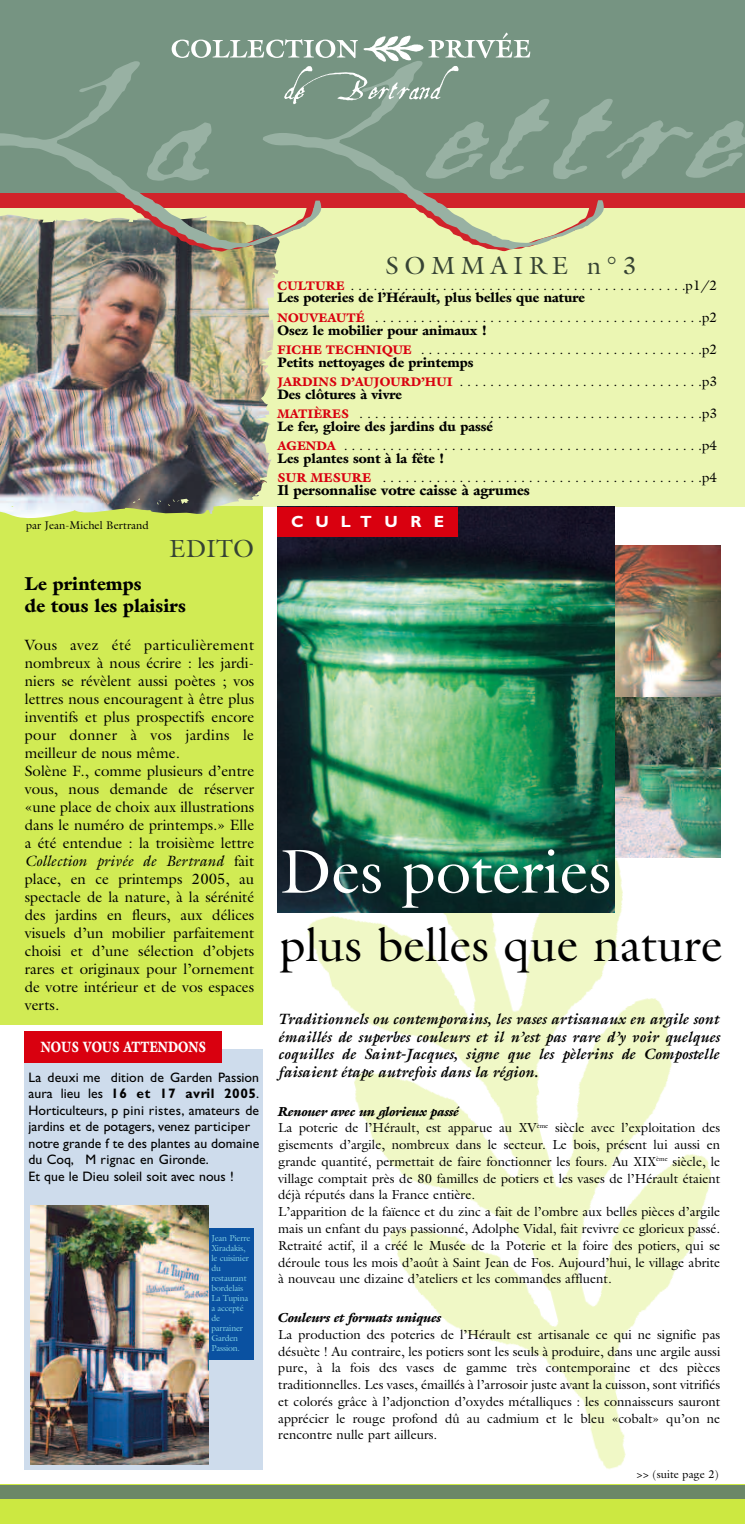
<style>
.page{position:relative;width:745px;height:1524px;background:#fff}
.page>*{position:absolute;margin:0;border:0;box-sizing:border-box;transform-origin:0 0}
.t1{font:62.5px "Galliard";color:#fff}
.t2{font:47.5px "Galliard";color:#000}
.t3{font:25px "Galliard";letter-spacing:.225em;color:#364334}
.t4{font:900 18.75px/22.6px "Galliard";color:#000}
.t5{font:700 16.25px "Gill Sans";letter-spacing:.75em;color:#fff}
.t6{font:15px/18px "Galliard";color:#000}
.t7{font:italic 700 15px/17.5px "Galliard";color:#000;text-align:justify}
.t8{font:900 15px "Galliard";color:#fff;scale:.8 1}
.t9{font:900 14.5px "Galliard";color:#000}
.t10{font:13.75px/12.5px "Galliard";color:#000}
.t11{font:13.75px/16.5px "Gill Sans";color:#000}
.t12{font:13.12px/16.8px "Galliard";color:#000}
.t13{font:italic 900 13.12px "Galliard";color:#000}
.t14{font:11.25px "Galliard";color:#000}
.t15{font:8.75px/10px "Galliard";letter-spacing:-.025em;color:#81cfe2}
.s1{font-style:italic}
.s2{font-weight:700}
.s3{font-weight:900;font-size:12.5px;color:#d9000f}
.s4{font-weight:900}
.s5{font-weight:900;font-size:12.88px;color:#d9000f}
.s6{font-weight:900;font-style:italic}
</style>
<div class="page">
<img style="left:614px;top:545px;width:105px;height:124px">
<div style="left:0;top:14px;width:744px;height:493px;background:#ebf6b3"></div>
<img style="left:253px;top:669px;width:468px;height:801px">
<div style="left:25px;top:1049px;width:238px;height:420px;background:#cedcec"></div>
<div style="left:0;top:507px;width:263px;height:518px;background:#d1eb54"></div>
<div style="left:0;top:1484px;width:744px;height:40px;background:#cce841"></div>
<div style="left:0;top:1484px;width:744px;height:14px;background:#6b8767"></div>
<img style="left:277px;top:507px;width:337px;height:406px">
<img style="left:7px;top:251px;width:272px;height:264px">
<div style="left:25px;top:1031px;width:197px;height:32px;background:#d9000f"></div>
<div style="left:0;top:179px;width:744px;height:29px;background:#d1232a"></div>
<div style="left:0;top:0;width:744px;height:193px;background:#769482"></div>
<svg style="left:0;top:61px;width:278px;height:189px"></svg>
<svg style="left:262px;top:181px;width:341px;height:68px"></svg>
<svg style="left:146px;top:32px;width:598px;height:149px"></svg>
<div style="left:208px;top:1228px;width:46px;height:131px;background:#0a51a1"></div>
<img style="left:30px;top:1205px;width:178px;height:259px">
<div style="left:277px;top:507px;width:180px;height:30px;background:#d9000f"></div>
<p class="t14" style="left:26px;top:518px;width:124px">par Jean-Michel Bertrand</p>
<h3 class="t3" style="left:169px;top:534px;width:86px">EDITO</h3>
<h3 class="t4" style="left:25px;top:574px;width:162px">Le printemps<br>de tous les plaisirs</h3>
<p class="t6" style="left:25px;top:636px;width:231px">Vous avez été particulièrement nombreux à nous écrire : les jardi&shy;niers se révèlent aussi poètes ; vos lettres nous encouragent à être plus inventifs et plus prospectifs encore pour donner à vos jardins le meilleur de nous même.<br>Solène F., comme plusieurs d’entre vous, nous demande de réserver «une place de choix aux illustrations dans le numéro de printemps.» Elle a été entendue : la troisième lettre<br><span class="s1">Collection privée de Bertrand</span> fait place, en ce printemps 2005, au spectacle de la nature, à la sérénité des jardins en fleurs, aux délices visuels d’un mobilier parfaitement choisi et d’une sélection d’objets rares et originaux pour l’ornement de votre intérieur et de vos espaces verts.</p>
<p class="t8" style="left:41px;top:1041px;width:208px">NOUS VOUS ATTENDONS</p>
<p class="t11" style="left:29px;top:1070px;width:232px">La deuxi me dition de Garden Passion aura lieu les <span class="s2">16 et 17 avril 2005</span>.<br>Horticulteurs, p pini ristes, amateurs de jardins et de potagers, venez participer notre grande f te des plantes au domaine du Coq, M rignac en Gironde.<br>Et que le Dieu soleil soit avec nous !</p>
<p class="t15" style="left:211px;top:1233px;width:41px">Jean Pierre<br>Xiradakis, le cuisinier du restaurant bordelais<br>La Tupina a accepté de parrainer<br>Garden<br>Passion.</p>
<h3 class="t3" style="left:385px;top:251px;width:252px">SOMMAIRE n°3</h3>
<p class="t10" style="left:277px;top:279px;width:441px"><span class="s3">CULTURE</span> ............................................p1/2<br><span class="s4">Les poteries de l’Hérault, plus belles que nature</span></p>
<p class="t10" style="left:277px;top:311px;width:441px"><span class="s3">NOUVEAUTÉ</span> ...........................................p2<br><span class="s4">Osez le mobilier pour animaux !</span></p>
<p class="t10" style="left:277px;top:343px;width:441px"><span class="s3">FICHE TECHNIQUE</span> .....................................p2<br><span class="s4">Petits nettoyages de printemps</span></p>
<p class="t10" style="left:277px;top:375px;width:441px"><span class="s3">JARDINS D’AUJOURD’HUI</span> ................................p3<br><span class="s4">Des clôtures à vivre</span></p>
<p class="t10" style="left:277px;top:407px;width:441px"><span class="s3">MATIÈRES</span> .............................................p3<br><span class="s4">Le fer, gloire des jardins du passé</span></p>
<p class="t10" style="left:277px;top:439px;width:441px"><span class="s3">AGENDA</span> ...............................................p4<br><span class="s4">Les plantes sont à la fête !</span></p>
<p class="t10" style="left:277px;top:471px;width:441px"><span class="s5">SUR MESURE</span> ..........................................p4</p>
<p class="t9" style="left:277px;top:484px;width:254px">Il personnalise votre caisse à agrumes</p>
<p class="t5" style="left:291px;top:515px;width:155px">CULTURE</p>
<h1 class="t1" style="left:280px;top:834px;width:332px">Des poteries</h1>
<h2 class="t2" style="left:280px;top:917px;width:444px">plus belles que nature</h2>
<p class="t7" style="left:278px;top:1010px;width:442px">Traditionnels ou contemporains, les vases artisanaux en argile sont émaillés de superbes couleurs et il n’est pas rare d’y voir quelques coquilles de Saint-Jacques, signe que les pèlerins de Compostelle faisaient étape autrefois dans la région.</p>
<p class="t12" style="left:278px;top:1103px;width:443px"><span class="s6">Renouer avec un glorieux passé<br></span>La poterie de l’Hérault, est apparue au XV<sup>ème</sup> siècle avec l’exploitation des gisements d’argile, nombreux dans le secteur. Le bois, présent lui aussi en grande quantité, permettait de faire fonctionner les fours. Au XIX<sup>ème</sup> siècle, le village comptait près de 80 familles de potiers et les vases de l’Hérault étaient déjà réputés dans la France entière.<br>L’apparition de la faïence et du zinc a fait de l’ombre aux belles pièces d’argile mais un enfant du pays passionné, Adolphe Vidal, fait revivre ce glorieux passé.<br>Retraité actif, il a créé le Musée de la Poterie et la foire des potiers, qui se déroule tous les mois d’août à Saint Jean de Fos. Aujourd’hui, le village abrite à nouveau une dizaine d’ateliers et les commandes affluent.</p>
<p class="t13" style="left:278px;top:1312px;width:164px">Couleurs et formats uniques</p>
<p class="t12" style="left:278px;top:1326px;width:443px;text-align:justify">La production des poteries de l’Hérault est artisanale ce qui ne signifie pas désuète ! Au contraire, les potiers sont les seuls à produire, dans une argile aussi pure, à la fois des vases de gamme très contemporaine et des pièces traditionnelles. Les vases, émaillés à l’arrosoir juste avant la cuisson, sont vitrifiés et colorés grâce à l’adjonction d’oxydes métalliques : les connaisseurs sauront apprécier le rouge profond dû au cadmium et le bleu «cobalt» qu’on ne rencontre nulle part ailleurs.</p>
<p class="t14" style="left:636px;top:1467px;width:84px">&gt;&gt; (suite page 2)</p>
</div>
